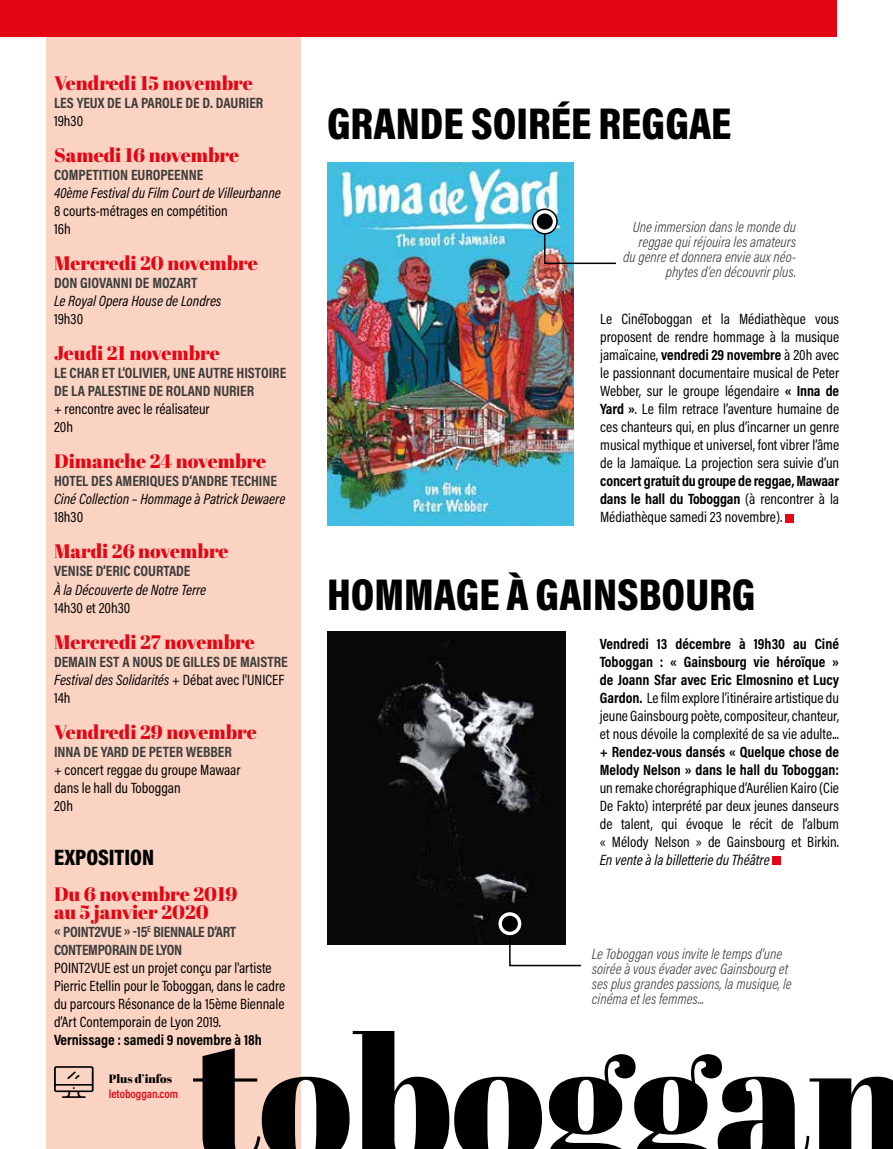
<style>
.page{position:relative;width:893px;height:1149px;background:#fff}
.page>*{position:absolute;margin:0;border:0;box-sizing:border-box;transform-origin:0 0}
.t1{font:173.25px "Abril Fatface";letter-spacing:-.01em;color:#000}
.t2{font:900 45px "Acumin Pro Cond";color:#000}
.t3{font:900 22.5px "Acumin Pro Cond";color:#000}
.t4{font:19.5px/18px "Abril Fatface";color:#e30615}
.t5{font:15px/18px "Acumin Pro Cond";color:#000}
.t6{font:700 15px/18px "Acumin Pro Cond";color:#3c3c3b}
.t7{font:italic 300 15px/15px "Acumin Pro Cond";color:#3c3c3b}
.t8{font:700 15px/18px "Acumin Pro Cond";color:#000}
.t9{font:italic 15px "Acumin Pro Cond";color:#000}
.t10{font:700 15px/18px "Acumin Pro Cond";letter-spacing:-.02em;color:#3c3c3b}
.t11{font:600 12px "Acumin Pro Cond";color:#e30615}
.t12{font:12px "Abril Fatface";color:#000}
.s1{font-weight:400;font-style:italic;color:#000}
.s2{font-weight:400;color:#000}
.s3{font-weight:700}
.s4{font-weight:400}
</style>
<div class="page">
<div style="left:47px;top:18px;width:254px;height:1130px;background:#fbd3c2"></div>
<div style="left:0;top:0;width:836px;height:36px;background:#e30615"></div>
<img style="left:327px;top:631px;width:239px;height:313px">
<div style="left:772px;top:855px;width:9px;height:9px;background:#e30615"></div>
<svg style="left:508px;top:923px;width:74px;height:43px"></svg>
<svg style="left:498px;top:911px;width:24px;height:24px"></svg>
<div style="left:497px;top:910px;width:26px;height:26px;border:2px solid #000;border-radius:50%"></div>
<div style="left:502px;top:915px;width:16px;height:16px;background:#000;border-radius:50%"></div>
<svg style="left:54px;top:1066px;width:40px;height:31px"></svg>
<img style="left:327px;top:162px;width:247px;height:363px">
<div style="left:785px;top:513px;width:8px;height:9px;background:#e30615"></div>
<svg style="left:543px;top:222px;width:73px;height:43px"></svg>
<svg style="left:532px;top:209px;width:25px;height:25px"></svg>
<div style="left:532px;top:208px;width:26px;height:26px;border:2px solid #000;border-radius:50%"></div>
<div style="left:537px;top:213px;width:16px;height:16px;background:#000;border-radius:50%"></div>
<h3 class="t4" style="left:54px;top:74px;width:200px">Vendredi 15 novembre</h3>
<p class="t6" style="left:54px;top:93px;width:211px">LES YEUX DE LA PAROLE DE D. DAURIER</p>
<p class="t5" style="left:54px;top:112px;width:31px">19h30</p>
<h3 class="t4" style="left:54px;top:146px;width:187px">Samedi 16 novembre</h3>
<p class="t6" style="left:54px;top:165px;width:151px">COMPETITION EUROPEENNE</p>
<p class="t9" style="left:54px;top:183px;width:228px">40ème Festival du Film Court de Villeurbanne</p>
<p class="t5" style="left:54px;top:202px;width:175px">8 courts-métrages en compétition<br>16h</p>
<h3 class="t4" style="left:54px;top:254px;width:205px">Mercredi 20 novembre</h3>
<p class="t6" style="left:54px;top:273px;width:145px">DON GIOVANNI DE MOZART</p>
<p class="t9" style="left:54px;top:291px;width:169px">Le Royal Opera House de Londres</p>
<p class="t5" style="left:54px;top:310px;width:31px">19h30</p>
<h3 class="t4" style="left:54px;top:344px;width:167px">Jeudi 21 novembre</h3>
<p class="t6" style="left:54px;top:363px;width:234px">LE CHAR ET L’OLIVIER, UNE AUTRE HISTOIRE<br>DE LA PALESTINE DE ROLAND NURIER</p>
<p class="t5" style="left:54px;top:400px;width:157px">+ rencontre avec le réalisateur<br>20h</p>
<h3 class="t4" style="left:54px;top:452px;width:214px">Dimanche 24 novembre</h3>
<p class="t6" style="left:54px;top:471px;width:225px">HOTEL DES AMERIQUES D’ANDRE TECHINE</p>
<p class="t9" style="left:54px;top:489px;width:233px">Ciné Collection – Hommage à Patrick Dewaere</p>
<p class="t5" style="left:54px;top:508px;width:31px">18h30</p>
<h3 class="t4" style="left:54px;top:542px;width:176px">Mardi 26 novembre</h3>
<p class="t6" style="left:54px;top:561px;width:138px">VENISE D’ERIC COURTADE</p>
<p class="t9" style="left:54px;top:579px;width:154px">À la Découverte de Notre Terre</p>
<p class="t5" style="left:54px;top:598px;width:78px">14h30 et 20h30</p>
<h3 class="t4" style="left:54px;top:632px;width:202px">Mercredi 27 novembre</h3>
<p class="t6" style="left:54px;top:651px;width:235px">DEMAIN EST A NOUS DE GILLES DE MAISTRE<br><span class="s1">Festival des Solidarités</span> <span class="s2">+ Débat avec l'UNICEF<br>14h</span></p>
<h3 class="t4" style="left:54px;top:722px;width:204px">Vendredi 29 novembre</h3>
<p class="t6" style="left:54px;top:741px;width:179px">INNA DE YARD DE PETER WEBBER</p>
<p class="t5" style="left:54px;top:760px;width:188px">+ concert reggae du groupe Mawaar dans le hall du Toboggan<br>20h</p>
<h3 class="t3" style="left:54px;top:842px;width:102px">EXPOSITION</h3>
<h3 class="t4" style="left:54px;top:884px;width:185px">Du 6 novembre 2019 au 5 janvier 2020</h3>
<p class="t10" style="left:54px;top:921px;width:184px">« POINT2VUE » -15<sup>E</sup> BIENNALE D’ART<br>CONTEMPORAIN DE LYON</p>
<p class="t5" style="left:54px;top:958px;width:233px">POINT2VUE est un projet conçu par l'artiste Pierric Etellin pour le Toboggan, dans le cadre du parcours Résonance de la 15ème Biennale d’Art Contemporain de Lyon 2019.</p>
<p class="t8" style="left:54px;top:1029px;width:209px">Vernissage : samedi 9 novembre à 18h</p>
<h2 class="t2" style="left:327px;top:94px;width:406px">GRANDE SOIRÉE REGGAE</h2>
<p class="t7" style="left:623px;top:219px;width:174px;text-align:right">Une immersion dans le monde du reggae qui réjouira les amateurs du genre et donnera envie aux néo&shy;phytes d’en découvrir plus.</p>
<p class="t5" style="left:600px;top:310px;width:240px;text-align:justify">Le CinéToboggan et la Médiathèque vous proposent de rendre hommage à la musique jamaïcaine, <span class="s3">vendredi 29 novembre</span> à 20h avec le passionnant documentaire musical de Peter Webber, sur le groupe légendaire <span class="s3">« Inna de Yard »</span>. Le film retrace l’aventure humaine de ces chanteurs qui, en plus d’incarner un genre musical mythique et universel, font vibrer l’âme de la Jamaïque. La projection sera suivie d’un</p>
<p class="t8" style="left:600px;top:471px;width:240px;text-align:justify">concert gratuit du groupe de reggae, Mawaar dans le hall du Toboggan <span class="s4">(à rencontrer à la Médiathèque samedi 23 novembre).</span></p>
<h2 class="t2" style="left:327px;top:564px;width:430px">HOMMAGE À GAINSBOURG</h2>
<p class="t5" style="left:600px;top:634px;width:241px;text-align:justify"><span class="s3">Vendredi 13 décembre à 19h30 au Ciné Toboggan : « Gainsbourg vie héroïque » de Joann Sfar avec Eric Elmosnino et Lucy Gardon.</span> Le film explore l’itinéraire artistique du jeune Gainsbourg poète, compositeur, chanteur, et nous dévoile la complexité de sa vie adulte...</p>
<p class="t8" style="left:600px;top:741px;width:241px">+ Rendez-vous dansés « Quelque chose de<br>Melody Nelson » dans le hall du Toboggan:</p>
<p class="t5" style="left:600px;top:778px;width:241px;text-align:justify">un remake chorégraphique d’Aurélien Kairo (Cie De Fakto) interprété par deux jeunes danseurs de talent, qui évoque le récit de l’album « Mélody Nelson » de Gainsbourg et Birkin.</p>
<p class="t9" style="left:600px;top:849px;width:171px">En vente à la billetterie du Théâtre</p>
<p class="t7" style="left:592px;top:945px;width:201px">Le Toboggan vous invite le temps d’une soirée à vous évader avec Gainsbourg et ses plus grandes passions, la musique, le cinéma et les femmes...</p>
<h1 class="t1" style="left:192px;top:977px;width:724px">toboggan</h1>
<p class="t12" style="left:109px;top:1070px;width:65px">Plus d’infos</p>
<p class="t11" style="left:109px;top:1085px;width:71px">letoboggan.com</p>
</div>
